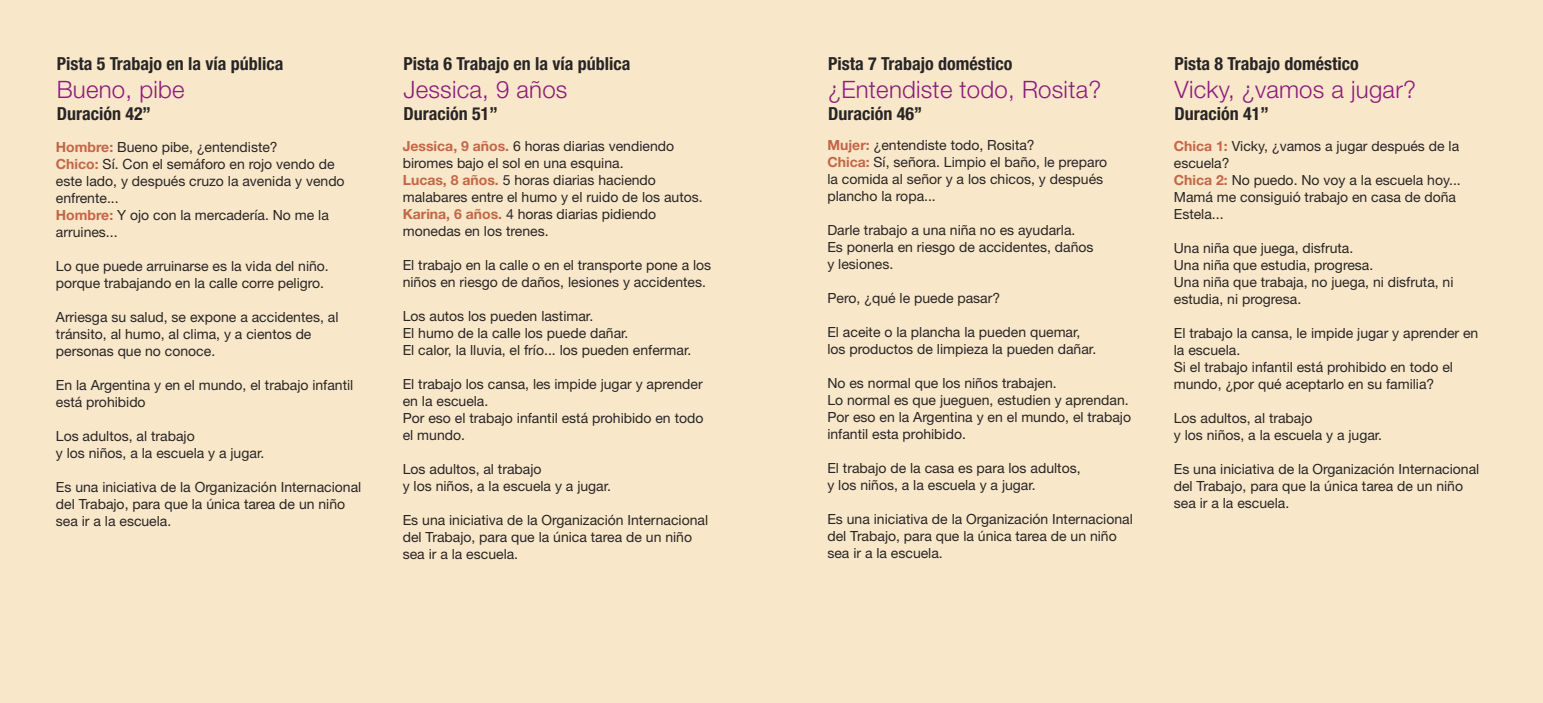
<style>
.page{position:relative;width:1543px;height:703px;background:#fff}
.page>*{position:absolute;margin:0;border:0;box-sizing:border-box;transform-origin:0 0}
.t1{font:300 24px "Helvetica Neue LT Std";letter-spacing:.01em;color:#8c1c7d}
.t2{font:700 condensed 18px "Helvetica Neue LT Std";color:#272525}
.t3{font:14px/17px "Helvetica Neue LT Std";color:#272525}
.s1{font-weight:700;color:#c26647}
</style>
<div class="page">
<div style="left:0;top:0;width:1542px;height:703px;background:#f9e7c9"></div>
<p class="t2" style="left:57px;top:52px;width:228px">Pista 5 Trabajo en la vía pública</p>
<p class="t1" style="left:57px;top:74px;width:129px">Bueno, pibe</p>
<p class="t2" style="left:57px;top:102px;width:96px">Duración 42’’</p>
<p class="t3" style="left:56px;top:138px;width:223px"><span class="s1">Hombre:</span> Bueno pibe, ¿entendiste?</p>
<p class="t3" style="left:56px;top:155px;width:290px"><span class="s1">Chico:</span> Sí. Con el semáforo en rojo vendo de este lado, y después cruzo la avenida y vendo enfrente...</p>
<p class="t3" style="left:56px;top:206px;width:274px"><span class="s1">Hombre:</span> Y ojo con la mercadería. No me la</p>
<p class="t3" style="left:56px;top:223px;width:63px">arruines...</p>
<p class="t3" style="left:56px;top:257px;width:274px">Lo que puede arruinarse es la vida del niño.</p>
<p class="t3" style="left:56px;top:274px;width:270px">porque trabajando en la calle corre peligro.</p>
<p class="t3" style="left:56px;top:308px;width:284px">Arriesga su salud, se expone a accidentes, al tránsito, al humo, al clima, y a cientos de</p>
<p class="t3" style="left:56px;top:342px;width:161px">personas que no conoce.</p>
<p class="t3" style="left:56px;top:376px;width:299px">En la Argentina y en el mundo, el trabajo infantil está prohibido</p>
<p class="t3" style="left:56px;top:427px;width:140px">Los adultos, al trabajo</p>
<p class="t3" style="left:56px;top:444px;width:210px">y los niños, a la escuela y a jugar.</p>
<p class="t3" style="left:56px;top:478px;width:307px">Es una iniciativa de la Organización Internacional del Trabajo, para que la única tarea de un niño sea ir a la escuela.</p>
<p class="t2" style="left:403px;top:52px;width:228px">Pista 6 Trabajo en la vía pública</p>
<p class="t1" style="left:403px;top:74px;width:165px">Jessica, 9 años</p>
<p class="t2" style="left:403px;top:102px;width:96px">Duración 51’’</p>
<p class="t3" style="left:403px;top:138px;width:273px"><span class="s1">Jessica, 9 años.</span> 6 horas diarias vendiendo biromes bajo el sol en una esquina.</p>
<p class="t3" style="left:403px;top:172px;width:255px"><span class="s1">Lucas, 8 años.</span> 5 horas diarias haciendo</p>
<p class="t3" style="left:403px;top:189px;width:301px">malabares entre el humo y el ruido de los autos.</p>
<p class="t3" style="left:403px;top:206px;width:255px"><span class="s1">Karina, 6 años.</span> 4 horas diarias pidiendo</p>
<p class="t3" style="left:403px;top:223px;width:147px">monedas en los trenes.</p>
<p class="t3" style="left:403px;top:257px;width:310px">El trabajo en la calle o en el transporte pone a los niños en riesgo de daños, lesiones y accidentes.</p>
<p class="t3" style="left:403px;top:308px;width:192px">Los autos los pueden lastimar.</p>
<p class="t3" style="left:403px;top:325px;width:227px">El humo de la calle los puede dañar.</p>
<p class="t3" style="left:403px;top:342px;width:290px">El calor, la lluvia, el frío... los pueden enfermar.</p>
<p class="t3" style="left:403px;top:376px;width:301px">El trabajo los cansa, les impide jugar y aprender en la escuela.</p>
<p class="t3" style="left:403px;top:410px;width:302px">Por eso el trabajo infantil está prohibido en todo el mundo.</p>
<p class="t3" style="left:403px;top:461px;width:140px">Los adultos, al trabajo</p>
<p class="t3" style="left:403px;top:478px;width:210px">y los niños, a la escuela y a jugar.</p>
<p class="t3" style="left:403px;top:512px;width:307px">Es una iniciativa de la Organización Internacional del Trabajo, para que la única tarea de un niño sea ir a la escuela.</p>
<p class="t2" style="left:828px;top:52px;width:186px">Pista 7 Trabajo doméstico</p>
<p class="t1" style="left:828px;top:74px;width:274px">¿Entendiste todo, Rosita?</p>
<p class="t2" style="left:828px;top:102px;width:96px">Duración 46’’</p>
<p class="t3" style="left:827px;top:137px;width:209px"><span class="s1">Mujer:</span> ¿entendiste todo, Rosita?</p>
<p class="t3" style="left:827px;top:154px;width:281px"><span class="s1">Chica:</span> Sí, señora. Limpio el baño, le preparo la comida al señor y a los chicos, y después plancho la ropa...</p>
<p class="t3" style="left:827px;top:222px;width:249px">Darle trabajo a una niña no es ayudarla.</p>
<p class="t3" style="left:827px;top:239px;width:268px">Es ponerla en riesgo de accidentes, daños</p>
<p class="t3" style="left:827px;top:256px;width:67px">y lesiones.</p>
<p class="t3" style="left:827px;top:290px;width:174px">Pero, ¿qué le puede pasar?</p>
<p class="t3" style="left:827px;top:324px;width:254px">El aceite o la plancha la pueden quemar,</p>
<p class="t3" style="left:827px;top:341px;width:270px">los productos de limpieza la pueden dañar.</p>
<p class="t3" style="left:827px;top:375px;width:231px">No es normal que los niños trabajen.</p>
<p class="t3" style="left:827px;top:392px;width:303px">Lo normal es que jueguen, estudien y aprendan.</p>
<p class="t3" style="left:827px;top:409px;width:305px">Por eso en la Argentina y en el mundo, el trabajo infantil esta prohibido.</p>
<p class="t3" style="left:827px;top:460px;width:255px">El trabajo de la casa es para los adultos,</p>
<p class="t3" style="left:827px;top:477px;width:210px">y los niños, a la escuela y a jugar.</p>
<p class="t3" style="left:827px;top:511px;width:307px">Es una iniciativa de la Organización Internacional del Trabajo, para que la única tarea de un niño sea ir a la escuela.</p>
<p class="t2" style="left:1174px;top:52px;width:186px">Pista 8 Trabajo doméstico</p>
<p class="t1" style="left:1174px;top:74px;width:243px">Vicky, ¿vamos a jugar?</p>
<p class="t2" style="left:1174px;top:102px;width:96px">Duración 41’’</p>
<p class="t3" style="left:1173px;top:138px;width:287px"><span class="s1">Chica 1:</span> Vicky, ¿vamos a jugar después de la escuela?</p>
<p class="t3" style="left:1173px;top:172px;width:288px"><span class="s1">Chica 2:</span> No puedo. No voy a la escuela hoy...<br>Mamá me consiguió trabajo en casa de doña<br>Estela...</p>
<p class="t3" style="left:1173px;top:240px;width:181px">Una niña que juega, disfruta.</p>
<p class="t3" style="left:1173px;top:257px;width:201px">Una niña que estudia, progresa.</p>
<p class="t3" style="left:1173px;top:274px;width:281px">Una niña que trabaja, no juega, ni disfruta, ni estudia, ni progresa.</p>
<p class="t3" style="left:1173px;top:325px;width:306px">El trabajo la cansa, le impide jugar y aprender en la escuela.</p>
<p class="t3" style="left:1173px;top:359px;width:281px">Si el trabajo infantil está prohibido en todo el mundo, ¿por qué aceptarlo en su familia?</p>
<p class="t3" style="left:1173px;top:410px;width:140px">Los adultos, al trabajo</p>
<p class="t3" style="left:1173px;top:427px;width:210px">y los niños, a la escuela y a jugar.</p>
<p class="t3" style="left:1173px;top:461px;width:307px">Es una iniciativa de la Organización Internacional del Trabajo, para que la única tarea de un niño sea ir a la escuela.</p>
</div>
